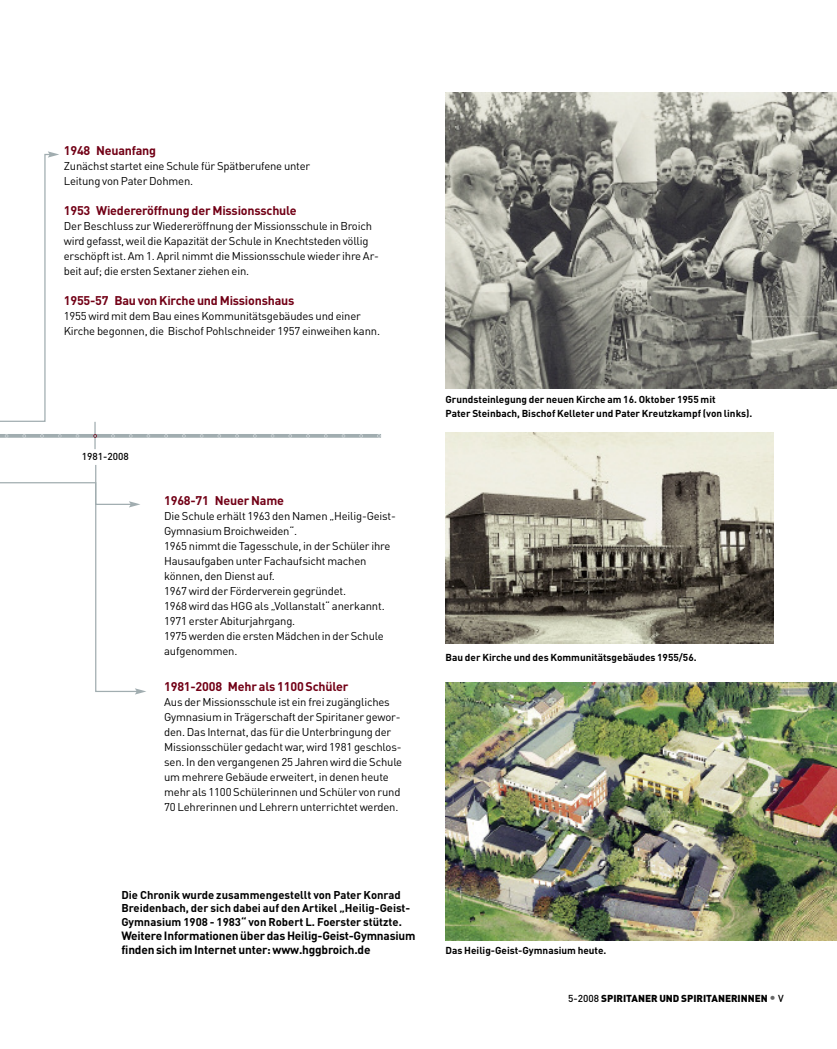
<style>
.page{position:relative;width:837px;height:1049px;background:#fff}
.page>*{position:absolute;margin:0;border:0;box-sizing:border-box;transform-origin:0 0}
.t1{font:700 12.5px "DIN Pro";letter-spacing:-.015em;color:#720016}
.t2{font:700 11.88px/14.2px "DIN Pro";letter-spacing:-.015em;color:#000}
.t3{font:11.25px/15px "DIN Pro";letter-spacing:-.015em;color:#000}
.t4{font:700 11.25px/13.5px "DIN Pro";color:#000}
.t5{font:700 10px/13.8px "DIN Pro";color:#000}
.t6{font:900 10px "DIN Pro";color:#000}
.t7{font:500 10px "DIN Pro";color:#000}
.s1{font-weight:500}
.s2{font-weight:500;font-size:12.5px;color:#666}
</style>
<div class="page">
<img style="left:445px;top:682px;width:391px;height:258px">
<img style="left:445px;top:433px;width:327px;height:211px">
<img style="left:445px;top:92px;width:391px;height:296px">
<hr style="left:94px;top:422px;width:2px;height:27px;background:#a1adb0">
<svg style="left:0;top:434px;width:381px;height:4px"></svg>
<svg style="left:5px;top:434px;width:3px;height:4px"></svg>
<svg style="left:22px;top:434px;width:4px;height:4px"></svg>
<svg style="left:40px;top:434px;width:4px;height:4px"></svg>
<svg style="left:58px;top:434px;width:4px;height:4px"></svg>
<svg style="left:76px;top:434px;width:3px;height:4px"></svg>
<svg style="left:93px;top:434px;width:4px;height:4px"></svg>
<svg style="left:377px;top:434px;width:3px;height:4px"></svg>
<svg style="left:111px;top:434px;width:4px;height:4px"></svg>
<svg style="left:129px;top:434px;width:3px;height:4px"></svg>
<svg style="left:146px;top:434px;width:4px;height:4px"></svg>
<svg style="left:164px;top:434px;width:4px;height:4px"></svg>
<svg style="left:182px;top:434px;width:4px;height:4px"></svg>
<svg style="left:200px;top:434px;width:3px;height:4px"></svg>
<svg style="left:217px;top:434px;width:4px;height:4px"></svg>
<svg style="left:235px;top:434px;width:4px;height:4px"></svg>
<svg style="left:253px;top:434px;width:3px;height:4px"></svg>
<svg style="left:270px;top:434px;width:4px;height:4px"></svg>
<svg style="left:288px;top:434px;width:4px;height:4px"></svg>
<svg style="left:306px;top:434px;width:4px;height:4px"></svg>
<svg style="left:324px;top:434px;width:3px;height:4px"></svg>
<svg style="left:341px;top:434px;width:4px;height:4px"></svg>
<svg style="left:359px;top:434px;width:4px;height:4px"></svg>
<svg style="left:0;top:151px;width:59px;height:271px"></svg>
<svg style="left:0;top:465px;width:146px;height:229px"></svg>
<p class="t1" style="left:64px;top:143px;width:94px">1948 Neuanfang</p>
<p class="t3" style="left:64px;top:158px;width:248px">Zunächst startet eine Schule für Spätberufene unter<br>Leitung von Pater Dohmen.</p>
<p class="t1" style="left:64px;top:203px;width:234px">1953 Wiedereröffnung der Missionsschule</p>
<p class="t3" style="left:64px;top:218px;width:316px">Der Beschluss zur Wiedereröffnung der Missionsschule in Broich wird gefasst, weil die Kapazität der Schule in Knechtsteden völlig erschöpft ist. Am 1. April nimmt die Missionsschule wieder ihre Ar&shy;beit auf; die ersten Sextaner ziehen ein.</p>
<p class="t1" style="left:64px;top:293px;width:232px">1955-57 Bau von Kirche und Missionshaus</p>
<p class="t3" style="left:64px;top:308px;width:317px">1955 wird mit dem Bau eines Kommunitätsgebäudes und einer<br>Kirche begonnen, die Bischof Pohlschneider 1957 einweihen kann.</p>
<p class="t7" style="left:82px;top:451px;width:48px">1981-2008</p>
<p class="t1" style="left:164px;top:493px;width:121px">1968-71 Neuer Name</p>
<p class="t3" style="left:164px;top:509px;width:233px">Die Schule erhält 1963 den Namen „Heilig-Geist-Gymnasium Broichweiden“.<br>1965 nimmt die Tagesschule, in der Schüler ihre Hausaufgaben unter Fachaufsicht machen können, den Dienst auf.<br>1967 wird der Förderverein gegründet.<br>1968 wird das HGG als „Vollanstalt“ anerkannt.<br>1971 erster Abiturjahrgang.<br>1975 werden die ersten Mädchen in der Schule aufgenommen.</p>
<p class="t1" style="left:164px;top:679px;width:186px">1981-2008 Mehr als 1100 Schüler</p>
<p class="t3" style="left:164px;top:694px;width:239px">Aus der Missionsschule ist ein frei zugängliches Gymnasium in Trägerschaft der Spiritaner gewor&shy;den. Das Internat, das für die Unterbringung der Missionsschüler gedacht war, wird 1981 geschlos&shy;sen. In den vergangenen 25 Jahren wird die Schule um mehrere Gebäude erweitert, in denen heute mehr als 1100 Schülerinnen und Schüler von rund 70 Lehrerinnen und Lehrern unterrichtet werden.</p>
<p class="t5" style="left:445px;top:392px;width:308px">Grundsteinlegung der neuen Kirche am 16. Oktober 1955 mit<br>Pater Steinbach, Bischof Kelleter und Pater Kreutzkampf (von links).</p>
<p class="t5" style="left:445px;top:650px;width:252px">Bau der Kirche und des Kommunitätsgebäudes 1955/56.</p>
<p class="t4" style="left:121px;top:888px;width:290px">Die Chronik wurde zusammengestellt von Pater Konrad<br>Breidenbach, der sich dabei auf den Artikel „Heilig-Geist-<br>Gymnasium 1908 - 1983“ von Robert L. Foerster stützte.</p>
<p class="t2" style="left:121px;top:928px;width:295px">Weitere Informationen über das Heilig-Geist-Gymnasium finden sich im Internet unter: www.hggbroich.de</p>
<p class="t5" style="left:445px;top:943px;width:162px">Das Heilig-Geist-Gymnasium heute.</p>
<p class="t6" style="left:568px;top:992px;width:217px"><span class="s1">5-2008</span> SPIRITANER UND SPIRITANERINNEN <span class="s2">•</span> <span class="s1">V</span></p>
</div>
